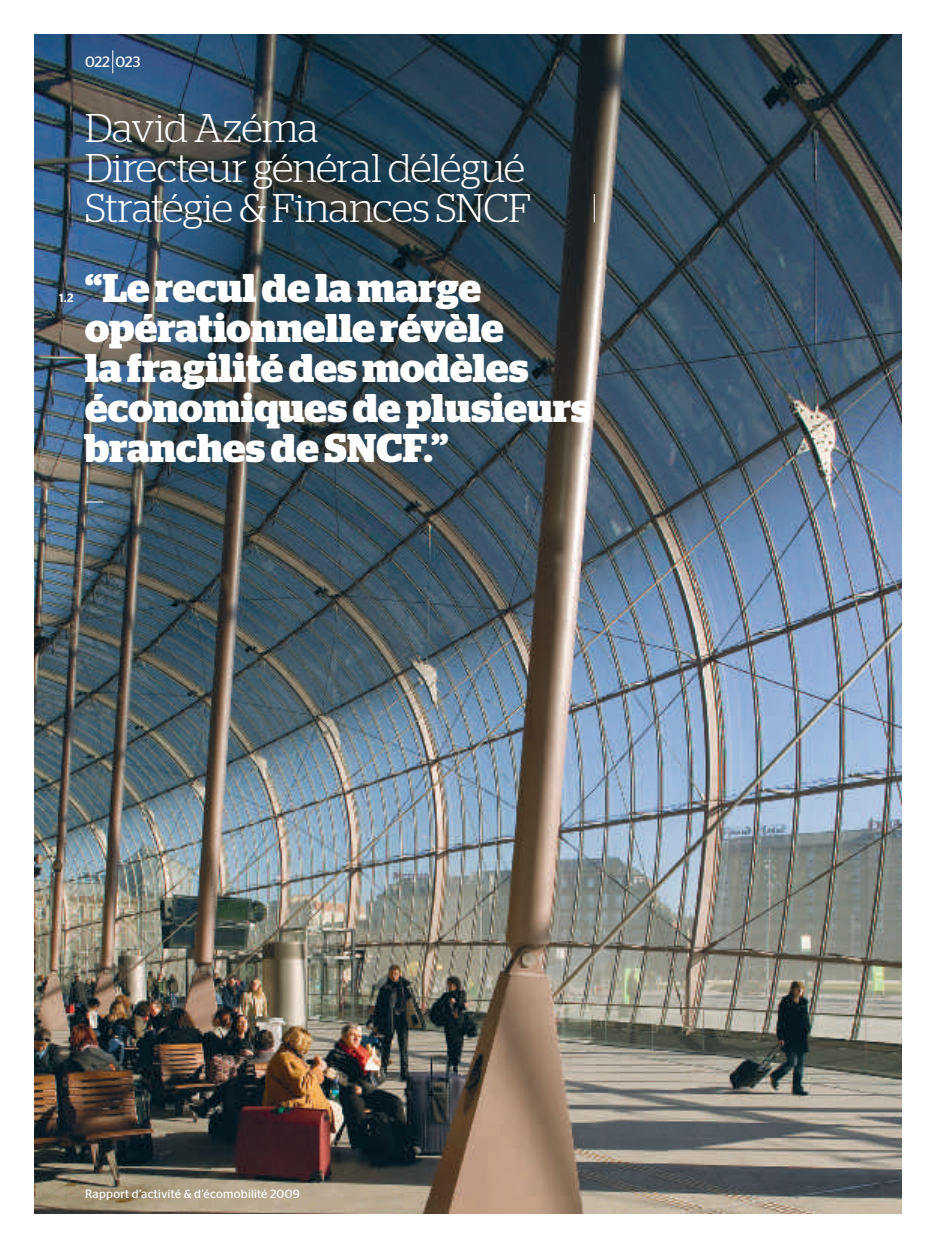
<style>
.page{position:relative;width:936px;height:1248px;background:#fff}
.page>*{position:absolute;margin:0;border:0;box-sizing:border-box;transform-origin:0 0}
.t1{font:700 40px/40px "Stag";color:#fff}
.t2{font:300 40px/40px "Stag";letter-spacing:-.015em;color:#fff}
.t3{font:15px "Stag Sans";letter-spacing:-.015em;color:#fff}
.t4{font:12px "Stag Sans";letter-spacing:.02em;color:#fff}
.t5{font:500 12px "Stag Sans";color:#fff}
</style>
<div class="page">
<img style="left:34px;top:34px;width:867px;height:1179px">
<svg style="left:593px;top:194px;width:1px;height:28px"></svg>
<svg style="left:85px;top:501px;width:18px;height:1px"></svg>
<svg style="left:112px;top:50px;width:1px;height:23px"></svg>
<p class="t3" style="left:85px;top:57px;width:57px">022 023</p>
<h2 class="t2" style="left:85px;top:111px;width:447px">David Azéma<br>Directeur général délégué<br>Stratégie &amp; Finances SNCF</h2>
<h2 class="t5" style="left:59px;top:293px;width:16px">1. 2</h2>
<p class="t1" style="left:85px;top:271px;width:507px">“Le recul de la marge opérationnelle révèle<br>la fragilité des modèles économiques de plusieurs branches de SNCF.”</p>
<p class="t4" style="left:85px;top:1189px;width:216px">Rapport d’activité &amp; d’écomobilité 2009</p>
</div>
